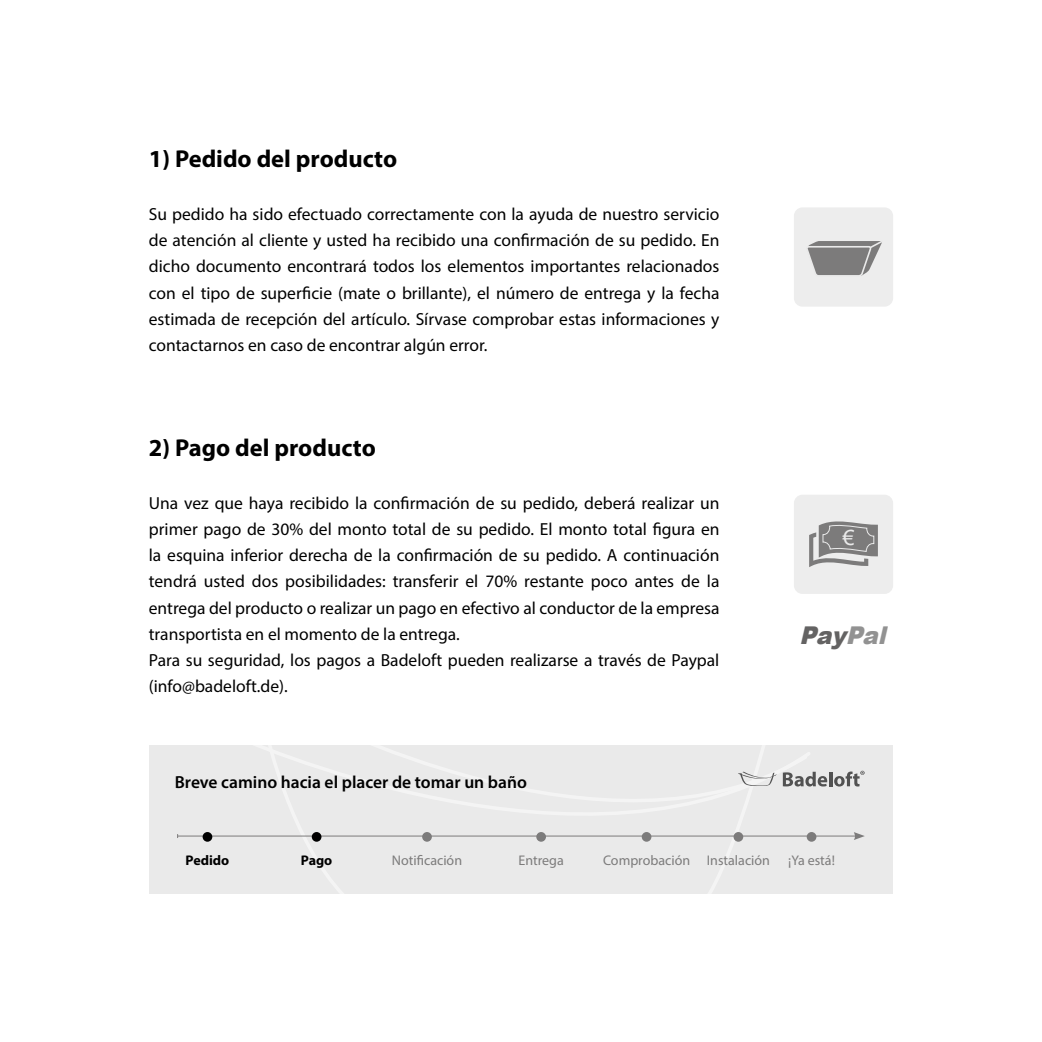
<style>
.page{position:relative;width:1042px;height:1042px;background:#fff}
.page>*{position:absolute;margin:0;border:0;box-sizing:border-box;transform-origin:0 0}
.t1{font:700 24.5px "Myriad Pro";color:#000}
.t2{font:italic 900 24.5px "Arial";color:#646363;scale:.95 1}
.t3{font:21px "Arial";color:#eaeaea}
.t4{font:17.5px/26.2px "Myriad Pro";color:#000;text-align:justify}
.t5{font:600 17.5px "Myriad Pro";color:#000}
.t6{font:14px "Myriad Pro";color:#7c7b7b}
.t7{font:700 14px "Myriad Pro";color:#000}
.s1{color:#929292}
</style>
<div class="page">
<div style="left:149px;top:745px;width:743px;height:148px;background:#eaeaea"></div>
<svg style="left:229px;top:786px;width:583px;height:108px"></svg>
<svg style="left:298px;top:773px;width:512px;height:103px"></svg>
<svg style="left:783px;top:772px;width:44px;height:14px"></svg>
<hr style="left:829px;top:772px;width:3px;height:14px;background:#000">
<svg style="left:834px;top:771px;width:30px;height:15px"></svg>
<svg style="left:738px;top:771px;width:39px;height:15px"></svg>
<hr style="left:178px;top:835px;width:678px;height:1px;background:#7c7b7b">
<svg style="left:854px;top:832px;width:11px;height:8px"></svg>
<div style="left:312px;top:832px;width:9px;height:10px;background:#000;border-radius:50%"></div>
<div style="left:422px;top:832px;width:10px;height:10px;background:#7c7b7b;border-radius:50%"></div>
<div style="left:536px;top:832px;width:10px;height:10px;background:#7c7b7b;border-radius:50%"></div>
<div style="left:642px;top:832px;width:9px;height:10px;background:#7c7b7b;border-radius:50%"></div>
<div style="left:733px;top:832px;width:10px;height:10px;background:#7c7b7b;border-radius:50%"></div>
<div style="left:807px;top:832px;width:9px;height:10px;background:#7c7b7b;border-radius:50%"></div>
<div style="left:203px;top:832px;width:9px;height:10px;background:#000;border-radius:50%"></div>
<div style="left:794px;top:495px;width:99px;height:99px;background:#ededed;border-radius:9px"></div>
<svg style="left:809px;top:521px;width:69px;height:46px"></svg>
<div style="left:794px;top:207px;width:99px;height:100px;background:#ededed;border-radius:9px"></div>
<svg style="left:807px;top:241px;width:75px;height:35px"></svg>
<h1 class="t1" style="left:149px;top:143px;width:250px">1) Pedido del producto</h1>
<p class="t4" style="left:149px;top:200px;width:572px">Su pedido ha sido efectuado correctamente con la ayuda de nuestro servicio de atención al cliente y usted ha recibido una confirmación de su pedido. En dicho documento encontrará todos los elementos importantes relacionados con el tipo de superficie (mate o brillante), el número de entrega y la fecha estimada de recepción del artículo. Sírvase comprobar estas informaciones y contactarnos en caso de encontrar algún error.</p>
<h1 class="t1" style="left:149px;top:432px;width:228px">2) Pago del producto</h1>
<p class="t4" style="left:149px;top:489px;width:572px;text-align:left">Una vez que haya recibido la confirmación de su pedido, deberá realizar un primer pago de 30% del monto total de su pedido. El monto total figura en la esquina inferior derecha de la confirmación de su pedido. A continuación tendrá usted dos posibilidades: transferir el 70% restante poco antes de la entrega del producto o realizar un pago en efectivo al conductor de la empresa transportista en el momento de la entrega.<br>Para su seguridad, los pagos a Badeloft pueden realizarse a través de Paypal (info@badeloft.de).</p>
<p class="t5" style="left:175px;top:770px;width:354px">Breve camino hacia el placer de tomar un baño</p>
<p class="t3" style="left:843px;top:524px;width:13px">€</p>
<h1 class="t2" style="left:799px;top:618px;width:100px">Pay<span class="s1">Pal</span></h1>
<p class="t7" style="left:186px;top:851px;width:45px">Pedido</p>
<p class="t7" style="left:301px;top:851px;width:33px">Pago</p>
<p class="t6" style="left:392px;top:852px;width:72px">Notificación</p>
<p class="t6" style="left:518px;top:852px;width:47px">Entrega</p>
<p class="t6" style="left:603px;top:852px;width:168px">Comprobación Instalación</p>
<p class="t6" style="left:788px;top:852px;width:48px">¡Ya está!</p>
</div>
